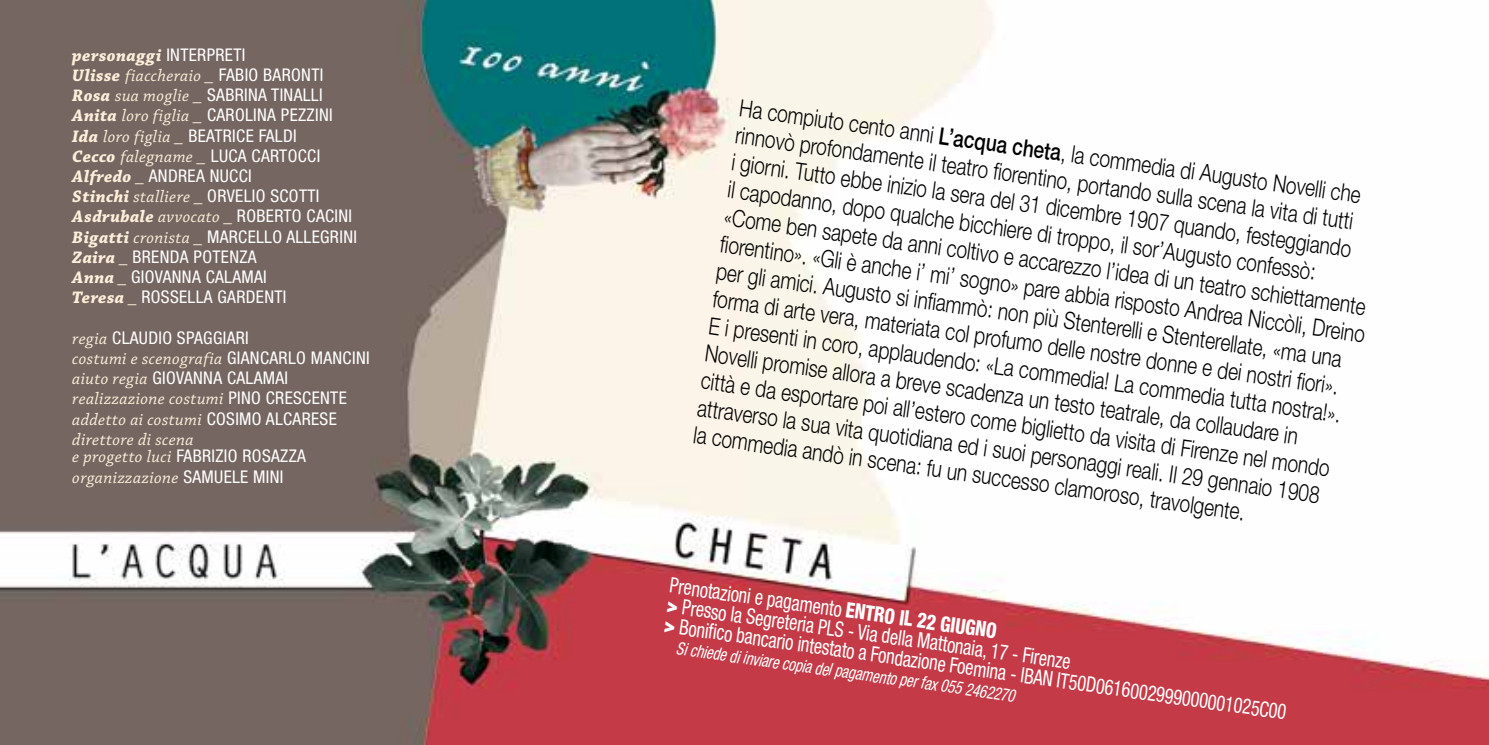
<style>
.page{position:relative;width:1489px;height:745px;background:#fff}
.page>*{position:absolute;margin:0;border:0;box-sizing:border-box;transform-origin:0 0}
.t1{font:300 23.75px/27.5px "Helvetica Neue";color:#000;scale:.8 1}
.t2{font:condensed 21.25px/20px "Helvetica Neue";color:#fff;scale:.87 1}
.t3{font:condensed 17.5px/20.2px "Helvetica Neue";letter-spacing:.02em;color:#fff}
.t4{font:italic 17.5px/20.2px "Chaparral Pro";letter-spacing:.02em;color:#feefdb}
.t5{font:italic condensed 17.5px "Helvetica Neue";color:#fff;scale:.87 1}
.s1{font-family:"Chaparral Pro";font-weight:700;font-style:italic;font-stretch:normal;color:#feefdb}
.s2{font-family:"Chaparral Pro";font-style:italic;font-stretch:normal;color:#feefdb}
.s3{font-family:"Helvetica Neue";font-style:normal;font-stretch:condensed;color:#fff}
.s4{font-weight:500}
.s5{font-weight:800}
.s6{font-weight:900;font-stretch:normal}
</style>
<div class="page">
<img style="left:0;top:0;width:1488px;height:744px">
<p class="t3" style="left:72px;top:44px;width:252px"><span class="s1">personaggi</span> INTERPRETI<br><span class="s1">Ulisse</span> <span class="s2">fiaccheraio _</span> FABIO BARONTI</p>
<p class="t3" style="left:72px;top:85px;width:286px"><span class="s1">Rosa</span> <span class="s2">sua moglie _</span> SABRINA TINALLI<br><span class="s1">Anita</span> <span class="s2">loro figlia _</span> CAROLINA PEZZINI<br><span class="s1">Ida</span> <span class="s2">loro figlia _</span> BEATRICE FALDI<br><span class="s1">Cecco</span> <span class="s2">falegname _</span> LUCA CARTOCCI<br><span class="s1">Alfredo</span> <span class="s2">_</span> ANDREA NUCCI<br><span class="s1">Stinchi</span> <span class="s2">stalliere _</span> ORVELIO SCOTTI<br><span class="s1">Asdrubale</span> <span class="s2">avvocato _</span> ROBERTO CACINI<br><span class="s1">Bigatti</span> <span class="s2">cronista _</span> MARCELLO ALLEGRINI<br><span class="s1">Zaira</span> <span class="s2">_</span> BRENDA POTENZA<br><span class="s1">Anna</span> <span class="s2">_</span> GIOVANNA CALAMAI<br><span class="s1">Teresa</span> <span class="s2">_</span> ROSSELLA GARDENTI</p>
<p class="t3" style="left:72px;top:327px;width:178px"><span class="s2">regia</span> CLAUDIO SPAGGIARI</p>
<p class="t4" style="left:72px;top:349px;width:299px">costumi e scenografia <span class="s3">GIANCARLO MANCINI</span></p>
<p class="t3" style="left:72px;top:367px;width:217px"><span class="s2">aiuto regia</span> GIOVANNA CALAMAI</p>
<p class="t4" style="left:72px;top:389px;width:276px">realizzazione costumi <span class="s3">PINO CRESCENTE </span>addetto ai costumi <span class="s3">COSIMO ALCARESE </span>direttore di scena</p>
<p class="t3" style="left:72px;top:445px;width:235px"><span class="s2">e progetto luci</span> FABRIZIO ROSAZZA</p>
<p class="t4" style="left:72px;top:467px;width:213px">organizzazione <span class="s3">SAMUELE MINI</span></p>
<p class="t1" style="left:741px;top:93px;width:815px;rotate:8deg">Ha compiuto cento anni <span class="s4">L’acqua cheta</span>, la commedia di Augusto Novelli che rinnovò profondamente il teatro fi orentino, portando sulla scena la vita di tutti<br>i giorni. Tutto ebbe inizio la sera del 31 dicembre 1907 quando, festeggiando<br>il capodanno, dopo qualche bicchiere di troppo, il sor’Augusto confessò: «Come ben sapete da anni coltivo e accarezzo l’idea di un teatro schiettamente fi orentino». «Gli è anche i’ mi’ sogno» pare abbia risposto Andrea Niccòli, Dreino per gli amici. Augusto si infi ammò: non più Stenterelli e Stenterellate, «ma una forma di arte vera, materiata col profumo delle nostre donne e dei nostri fi ori».<br>E i presenti in coro, applaudendo: «La commedia! La commedia tutta nostra!».<br>Novelli promise allora a breve scadenza un testo teatrale, da collaudare in<br>città e da esportare poi all’estero come biglietto da visita di Firenze nel mondo attraverso la sua vita quotidiana ed i suoi personaggi reali. Il 29 gennaio 1908<br>la commedia andò in scena: fu un successo clamoroso, travolgente.</p>
<p class="t2" style="left:671px;top:574px;width:723px;rotate:8deg">Prenotazioni e pagamento <span class="s5">ENTRO IL 22 GIUGNO<br></span><span class="s6">&gt;</span> Presso la Segreteria PLS - Via della Mattonaia, 17 - Firenze<br><span class="s6">&gt;</span> Bonifi co bancario intestato a Fondazione Foemina - IBAN IT50D0616002999000001025C00</p>
<p class="t5" style="left:678px;top:637px;width:394px;rotate:8deg">Si chiede di inviare copia del pagamento per fax 055 2462270</p>
</div>
